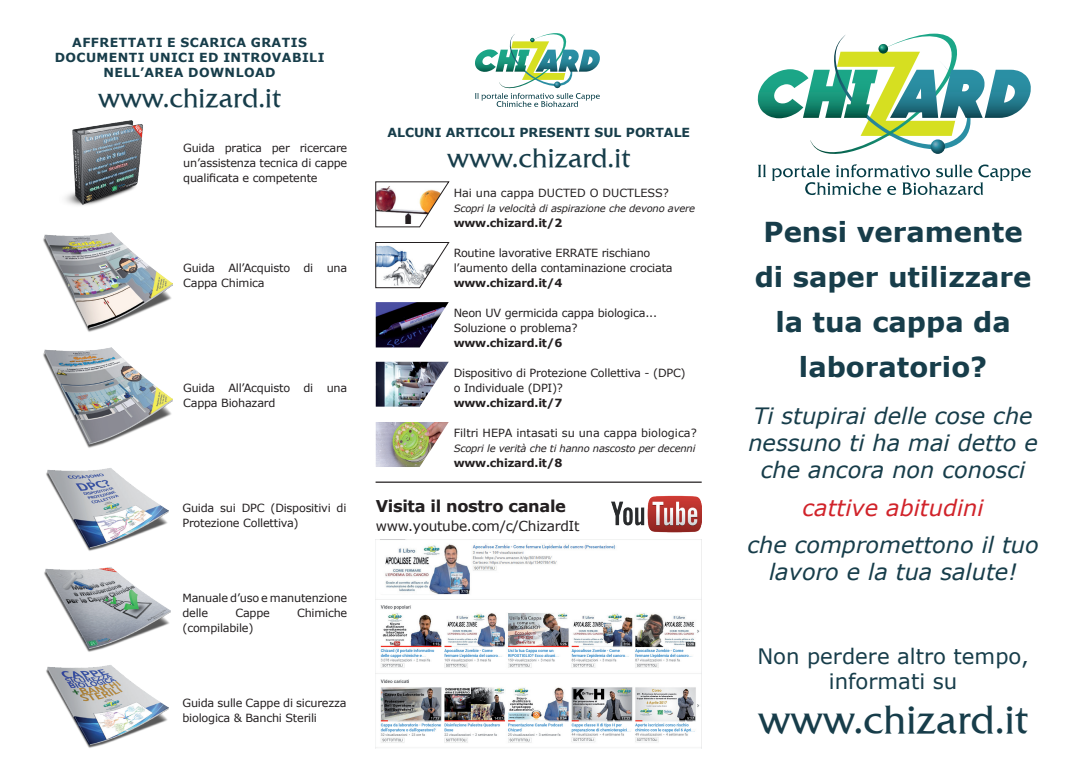
<style>
.page{position:relative;width:1088px;height:780px;background:#fff}
.page>*{position:absolute;margin:0;border:0;box-sizing:border-box;transform-origin:0 0}
.t1{font:38.75px "Friz Quadrata TT";color:#173d4a}
.t2{font:700 27.5px/45px "Verdana";color:#173d4a;text-align:center}
.t3{font:26.25px "Friz Quadrata TT";color:#173d4a}
.t4{font:italic 22.5px/27px "Verdana";color:#173d4a;text-align:center}
.t5{font:italic 22.5px "Verdana";color:#d1232a}
.t6{font:21.25px/25.5px "Verdana";color:#173d4a;text-align:center}
.t7{font:700 16.25px "Verdana";letter-spacing:-.02em;color:#231f20}
.t8{font:13.75px "Verdana";letter-spacing:-.02em;color:#231f20}
.t9{font:700 12.5px/15px "Verdana";letter-spacing:.035em;color:#173d4a;text-align:center}
.t10{font:700 12.5px "Verdana";color:#173d4a}
.t11{font:11.25px/15px "Verdana";letter-spacing:-.02em;color:#231f20}
.t12{font:700 11.25px "Verdana";letter-spacing:-.02em;color:#231f20}
.t13{font:11.25px "Verdana";color:#231f20}
.t14{font:italic 10px "Verdana";letter-spacing:-.02em;color:#231f20}
</style>
<div class="page">
<svg style="left:757px;top:33px;width:274px;height:162px"></svg>
<svg style="left:475px;top:33px;width:125px;height:74px"></svg>
<img style="left:376px;top:422px;width:73px;height:45px">
<svg style="left:375px;top:181px;width:74px;height:46px"></svg>
<svg style="left:375px;top:242px;width:74px;height:46px"></svg>
<img style="left:376px;top:362px;width:73px;height:44px">
<img style="left:376px;top:302px;width:73px;height:45px">
<img style="left:65px;top:120px;width:78px;height:86px">
<img style="left:612px;top:495px;width:90px;height:38px">
<img style="left:376px;top:539px;width:326px;height:209px">
<hr style="left:376px;top:481px;width:326px;height:2px;background:#231f20">
<img style="left:46px;top:468px;width:123px;height:83px">
<img style="left:44px;top:567px;width:126px;height:85px">
<img style="left:46px;top:665px;width:123px;height:83px">
<img style="left:43px;top:233px;width:129px;height:99px">
<img style="left:43px;top:347px;width:129px;height:101px">
<p class="t9" style="left:55px;top:35px;width:271px">AFFRETTATI E SCARICA GRATIS<br>DOCUMENTI UNICI ED INTROVABILI<br>NELL’AREA DOWNLOAD</p>
<h3 class="t3" style="left:98px;top:82px;width:184px">www.chizard.it</h3>
<p class="t11" style="left:183px;top:140px;width:166px;text-align:justify">Guida pratica per ricercare un’assistenza tecnica di cappe qualificata e competente</p>
<p class="t11" style="left:183px;top:260px;width:166px">Guida All’Acquisto di una<br>Cappa Chimica</p>
<p class="t11" style="left:183px;top:380px;width:166px">Guida All’Acquisto di una<br>Cappa Biohazard</p>
<p class="t11" style="left:182px;top:500px;width:165px">Guida sui DPC (Dispositivi di<br>Protezione Collettiva)</p>
<p class="t11" style="left:182px;top:590px;width:166px">Manuale d’uso e manutenzione delle</p>
<p class="t11" style="left:235px;top:605px;width:36px">Cappe</p>
<p class="t11" style="left:297px;top:605px;width:52px">Chimiche</p>
<p class="t11" style="left:182px;top:620px;width:72px">(compilabile)</p>
<p class="t11" style="left:182px;top:695px;width:166px">Guida sulle Cappe di sicurezza biologica &amp; Banchi Sterili</p>
<p class="t10" style="left:387px;top:123px;width:304px">ALCUNI ARTICOLI PRESENTI SUL PORTALE</p>
<h3 class="t3" style="left:447px;top:142px;width:184px">www.chizard.it</h3>
<p class="t13" style="left:454px;top:185px;width:217px">Hai una cappa DUCTED O DUCTLESS?</p>
<p class="t14" style="left:454px;top:201px;width:243px">Scopri la velocità di aspirazione che devono avere</p>
<p class="t12" style="left:454px;top:215px;width:110px">www.chizard.it/2</p>
<p class="t11" style="left:454px;top:245px;width:220px">Routine lavorative ERRATE rischiano l’aumento della contaminazione crociata</p>
<p class="t12" style="left:454px;top:275px;width:110px">www.chizard.it/4</p>
<p class="t11" style="left:454px;top:305px;width:205px">Neon UV germicida cappa biologica...<br>Soluzione o problema?</p>
<p class="t12" style="left:454px;top:335px;width:110px">www.chizard.it/6</p>
<p class="t11" style="left:454px;top:365px;width:234px">Dispositivo di Protezione Collettiva - (DPC) o Individuale (DPI)?</p>
<p class="t12" style="left:454px;top:395px;width:110px">www.chizard.it/7</p>
<p class="t13" style="left:454px;top:425px;width:245px">Filtri HEPA intasati su una cappa biologica?</p>
<p class="t14" style="left:454px;top:441px;width:243px">Scopri le verità che ti hanno nascosto per decenni</p>
<p class="t12" style="left:454px;top:455px;width:110px">www.chizard.it/8</p>
<h3 class="t7" style="left:376px;top:494px;width:192px">Visita il nostro canale</h3>
<p class="t8" style="left:376px;top:516px;width:205px">www.youtube.com/c/ChizardIt</p>
<h2 class="t2" style="left:755px;top:209px;width:278px">Pensi veramente di saper utilizzare la tua cappa da laboratorio?</h2>
<h3 class="t4" style="left:748px;top:402px;width:291px">Ti stupirai delle cose che nessuno ti ha mai detto e che ancora non conosci</h3>
<h3 class="t5" style="left:802px;top:492px;width:183px">cattive abitudini</h3>
<h3 class="t4" style="left:747px;top:531px;width:293px">che compromettono il tuo lavoro e la tua salute!</h3>
<h3 class="t6" style="left:757px;top:642px;width:273px">Non perdere altro tempo, informati su</h3>
<h1 class="t1" style="left:758px;top:695px;width:271px">www.chizard.it</h1>
</div>
